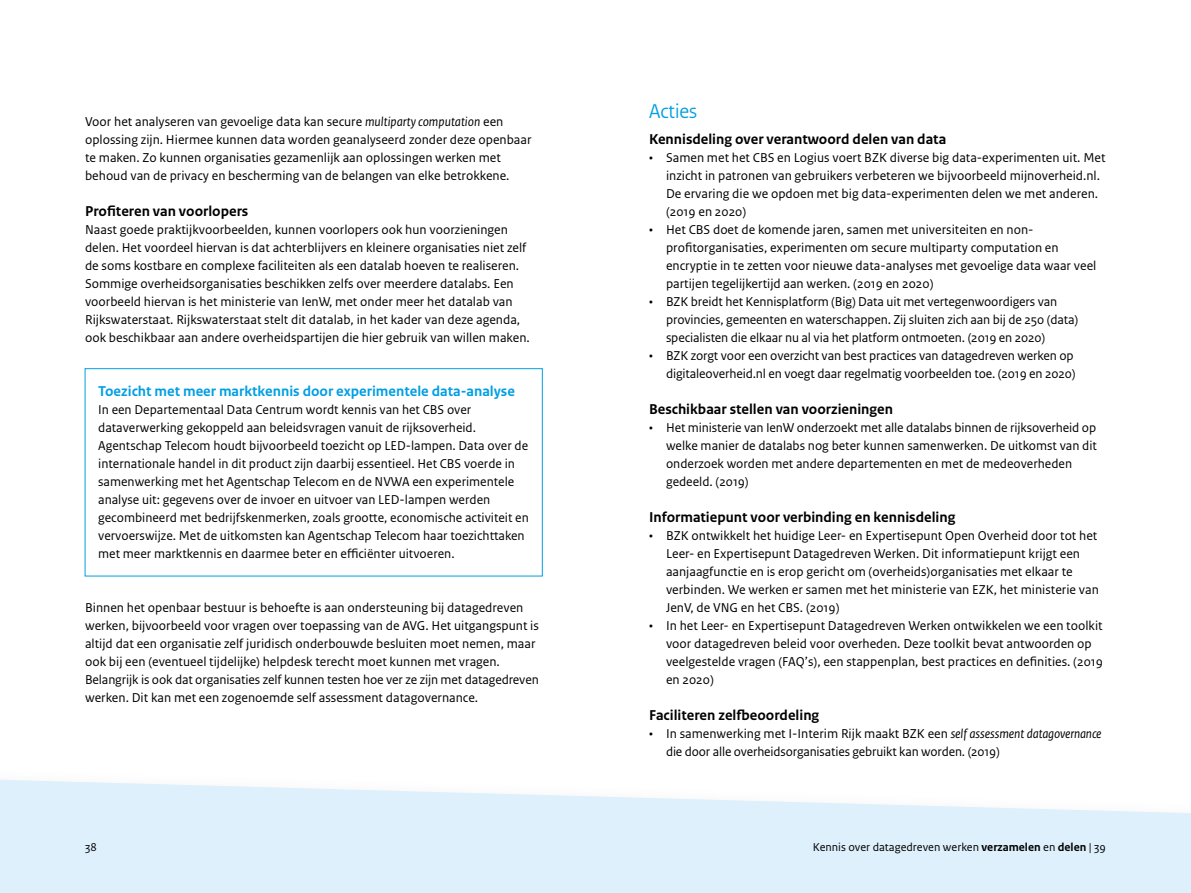
<style>
.page{position:relative;width:1191px;height:893px;background:#fff}
.page>*{position:absolute;margin:0;border:0;box-sizing:border-box;transform-origin:0 0}
.H3_-var4{font:21px "Rijksoverheid Sans Heading";color:#009fe3}
.H3_-_var1{font:700 15px "Rijksoverheid Sans Text";color:#000}
.H3_-_var5{font:700 15px "Rijksoverheid Sans Text";color:#009fe3}
.t1{font:13.5px/18px "Rijksoverheid Sans Text";color:#000}
.t2{font:12px "Rijksoverheid Sans Text";color:#000}
.s1{font-style:italic}
.s2{font-weight:700}
</style>
<div class="page">
<svg style="left:0;top:779px;width:1191px;height:114px;fill:#ddf0fc"></svg>
<div style="left:85px;top:368px;width:458px;height:208px;border:1px solid #009fe3"></div>
<p class="t1" style="left:85px;top:113px;width:448px">Voor het analyseren van gevoelige data kan secure <span class="s1">multiparty computation</span> een oplossing zijn. Hiermee kunnen data worden geanalyseerd zonder deze openbaar te maken. Zo kunnen organisaties gezamenlijk aan oplossingen werken met behoud van de privacy en bescherming van de belangen van elke betrokkene.</p>
<h3 class="H3_-_var1" style="left:85px;top:203px;width:165px">Profiteren van voorlopers</h3>
<p class="t1" style="left:85px;top:221px;width:446px">Naast goede praktijkvoorbeelden, kunnen voorlopers ook hun voorzieningen delen. Het voordeel hiervan is dat achterblijvers en kleinere organisaties niet zelf de soms kostbare en complexe faciliteiten als een datalab hoeven te realiseren.<br>Sommige overheidsorganisaties beschikken zelfs over meerdere datalabs. Een voorbeeld hiervan is het ministerie van IenW, met onder meer het datalab van Rijkswaterstaat. Rijkswaterstaat stelt dit datalab, in het kader van deze agenda, ook beschikbaar aan andere overheidspartijen die hier gebruik van willen maken.</p>
<h3 class="H3_-_var5" style="left:98px;top:383px;width:418px">Toezicht met meer marktkennis door experimentele data-analyse</h3>
<p class="t1" style="left:98px;top:401px;width:432px">In een Departementaal Data Centrum wordt kennis van het CBS over dataverwerking gekoppeld aan beleidsvragen vanuit de rijksoverheid.<br>Agentschap Telecom houdt bijvoorbeeld toezicht op LED-lampen. Data over de internationale handel in dit product zijn daarbij essentieel. Het CBS voerde in samenwerking met het Agentschap Telecom en de NVWA een experimentele analyse uit: gegevens over de invoer en uitvoer van LED-lampen werden gecombineerd met bedrijfskenmerken, zoals grootte, economische activiteit en vervoerswijze. Met de uitkomsten kan Agentschap Telecom haar toezichttaken met meer marktkennis en daarmee beter en efficiënter uitvoeren.</p>
<p class="t1" style="left:85px;top:599px;width:455px">Binnen het openbaar bestuur is behoefte is aan ondersteuning bij datagedreven werken, bijvoorbeeld voor vragen over toepassing van de AVG. Het uitgangspunt is altijd dat een organisatie zelf juridisch onderbouwde besluiten moet nemen, maar ook bij een (eventueel tijdelijke) helpdesk terecht moet kunnen met vragen.<br>Belangrijk is ook dat organisaties zelf kunnen testen hoe ver ze zijn met datagedreven werken. Dit kan met een zogenoemde self assessment datagovernance.</p>
<h3 class="H3_-var4" style="left:649px;top:99px;width:50px">Acties</h3>
<h3 class="H3_-_var1" style="left:649px;top:131px;width:299px">Kennisdeling over verantwoord delen van data</h3>
<p class="t1" style="left:666px;top:149px;width:441px;text-indent:-17px">• Samen met het CBS en Logius voert BZK diverse big data-experimenten uit. Met inzicht in patronen van gebruikers verbeteren we bijvoorbeeld mijnoverheid.nl.<br>De ervaring die we opdoen met big data-experimenten delen we met anderen. (2019 en 2020)</p>
<p class="t1" style="left:666px;top:221px;width:432px;text-indent:-17px">• Het CBS doet de komende jaren, samen met universiteiten en non&shy;profitorganisaties, experimenten om secure multiparty computation en encryptie in te zetten voor nieuwe data-analyses met gevoelige data waar veel partijen tegelijkertijd aan werken. (2019 en 2020)</p>
<p class="t1" style="left:666px;top:293px;width:414px;text-indent:-17px">• BZK breidt het Kennisplatform (Big) Data uit met vertegenwoordigers van provincies, gemeenten en waterschappen. Zij sluiten zich aan bij de 250 (data) specialisten die elkaar nu al via het platform ontmoeten. (2019 en 2020)</p>
<p class="t1" style="left:649px;top:347px;width:428px;text-align:right">• BZK zorgt voor een overzicht van best practices van datagedreven werken op digitaleoverheid.nl en voegt daar regelmatig voorbeelden toe. (2019 en 2020)</p>
<h3 class="H3_-_var1" style="left:649px;top:401px;width:245px">Beschikbaar stellen van voorzieningen</h3>
<p class="t1" style="left:666px;top:419px;width:432px;text-indent:-17px">• Het ministerie van IenW onderzoekt met alle datalabs binnen de rijksoverheid op welke manier de datalabs nog beter kunnen samenwerken. De uitkomst van dit onderzoek worden met andere departementen en met de medeoverheden gedeeld. (2019)</p>
<h3 class="H3_-_var1" style="left:649px;top:509px;width:308px">Informatiepunt voor verbinding en kennisdeling</h3>
<p class="t1" style="left:666px;top:527px;width:434px;text-indent:-17px">• BZK ontwikkelt het huidige Leer- en Expertisepunt Open Overheid door tot het Leer- en Expertisepunt Datagedreven Werken. Dit informatiepunt krijgt een aanjaagfunctie en is erop gericht om (overheids)organisaties met elkaar te verbinden. We werken er samen met het ministerie van EZK, het ministerie van JenV, de VNG en het CBS. (2019)</p>
<p class="t1" style="left:666px;top:617px;width:438px;text-indent:-17px">• In het Leer- en Expertisepunt Datagedreven Werken ontwikkelen we een toolkit voor datagedreven beleid voor overheden. Deze toolkit bevat antwoorden op veelgestelde vragen (FAQ’s), een stappenplan, best practices en definities. (2019 en 2020)</p>
<h3 class="H3_-_var1" style="left:649px;top:707px;width:172px">Faciliteren zelfbeoordeling</h3>
<p class="t1" style="left:666px;top:725px;width:437px;text-indent:-17px">• In samenwerking met I-Interim Rijk maakt BZK een <span class="s1">self assessment datagovernance </span>die door alle overheidsorganisaties gebruikt kan worden. (2019)</p>
<p class="t2" style="left:85px;top:840px;width:13px">38</p>
<p class="t2" style="left:813px;top:840px;width:294px">Kennis over datagedreven werken <span class="s2">verzamelen</span> en <span class="s2">delen</span> | 39</p>
</div>
